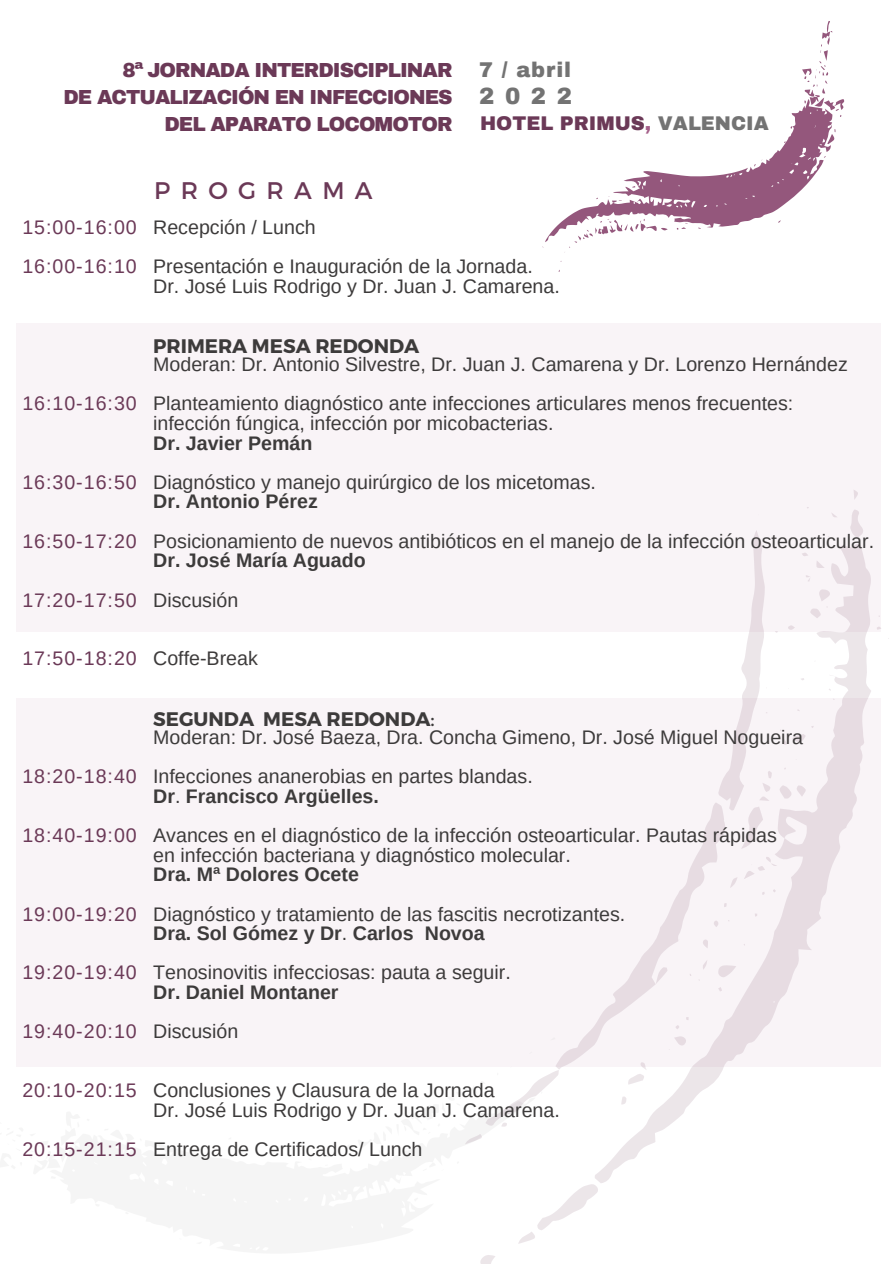
<style>
.page{position:relative;width:894px;height:1264px;background:#fff}
.page>*{position:absolute;margin:0;border:0;box-sizing:border-box;transform-origin:0 0}
.t1{font:24px "Montserrat";letter-spacing:.43em;color:#6b3957}
.t2{font:900 22.95px "Archivo";color:#737373}
.t3{font:900 20.85px "Archivo";letter-spacing:.045em;color:#737373}
.t4{font:900 19.95px "Archivo";letter-spacing:-.05em;color:#6b3957}
.t5{font:19.65px/19.6px "Arimo";color:#3d3b3b}
.t6{font:19.65px "Arimo";letter-spacing:.05em;color:#6b3957}
.t7{font:700 19.65px "Arimo";color:#3d3b3b}
.t8{font:700 19.65px "Montserrat";color:#3d3b3b}
.t9{font:900 19.35px "Archivo";color:#6b3957}
.s1{color:#a5608a}
.s2{color:#737373}
.s3{font-weight:700}
.s4{font-weight:400}
</style>
<div class="page">
<div style="left:16px;top:323px;width:864px;height:309px;background:#f9f4f7"></div>
<div style="left:16px;top:698px;width:864px;height:368px;background:#f9f4f7"></div>
<svg style="left:596px;top:811px;width:285px;height:372px"></svg>
<svg style="left:559px;top:811px;width:222px;height:263px"></svg>
<svg style="left:712px;top:530px;width:169px;height:281px"></svg>
<svg style="left:480px;top:1255px;width:15px;height:8px"></svg>
<svg style="left:518px;top:1175px;width:82px;height:69px"></svg>
<svg style="left:700px;top:938px;width:11px;height:11px"></svg>
<svg style="left:712px;top:919px;width:7px;height:8px"></svg>
<svg style="left:617px;top:1095px;width:12px;height:12px"></svg>
<svg style="left:854px;top:490px;width:4px;height:9px"></svg>
<svg style="left:786px;top:623px;width:8px;height:8px"></svg>
<svg style="left:722px;top:902px;width:6px;height:6px"></svg>
<svg style="left:829px;top:672px;width:6px;height:7px"></svg>
<svg style="left:753px;top:912px;width:5px;height:5px"></svg>
<svg style="left:800px;top:676px;width:4px;height:5px"></svg>
<svg style="left:774px;top:630px;width:4px;height:3px"></svg>
<svg style="left:875px;top:625px;width:6px;height:6px"></svg>
<svg style="left:717px;top:986px;width:6px;height:6px"></svg>
<svg style="left:688px;top:973px;width:4px;height:3px"></svg>
<svg style="left:796px;top:708px;width:4px;height:4px"></svg>
<svg style="left:698px;top:957px;width:38px;height:23px"></svg>
<svg style="left:779px;top:725px;width:34px;height:21px"></svg>
<svg style="left:345px;top:1060px;width:216px;height:85px"></svg>
<svg style="left:726px;top:767px;width:81px;height:128px"></svg>
<svg style="left:801px;top:551px;width:30px;height:68px"></svg>
<svg style="left:827px;top:510px;width:45px;height:30px"></svg>
<svg style="left:626px;top:1060px;width:23px;height:29px"></svg>
<svg style="left:668px;top:1015px;width:22px;height:35px"></svg>
<svg style="left:543px;top:110px;width:290px;height:152px"></svg>
<svg style="left:824px;top:129px;width:12px;height:15px"></svg>
<svg style="left:789px;top:126px;width:4px;height:3px"></svg>
<svg style="left:777px;top:220px;width:4px;height:3px"></svg>
<svg style="left:608px;top:196px;width:13px;height:7px"></svg>
<svg style="left:676px;top:223px;width:11px;height:7px"></svg>
<svg style="left:564px;top:218px;width:103px;height:35px"></svg>
<svg style="left:801px;top:21px;width:44px;height:96px"></svg>
<svg style="left:753px;top:160px;width:9px;height:7px"></svg>
<p class="t4" style="left:122px;top:59px;width:331px">8ª JORNADA INTERDISCIPLINAR</p>
<p class="t4" style="left:63px;top:86px;width:390px">DE ACTUALIZACIÓN EN INFECCIONES</p>
<p class="t4" style="left:164px;top:113px;width:289px">DEL APARATO LOCOMOTOR</p>
<p class="t9" style="left:480px;top:112px;width:290px">HOTEL PRIMUS<span class="s1">,</span> <span class="s2">VALENCIA</span></p>
<p class="t3" style="left:479px;top:59px;width:93px">7 / abril</p>
<p class="t2" style="left:479px;top:84px;width:94px">2022</p>
<p class="t6" style="left:22px;top:216px;width:116px">15:00-16:00</p>
<p class="t6" style="left:22px;top:255px;width:116px">16:00-16:10</p>
<p class="t6" style="left:22px;top:392px;width:116px">16:10-16:30</p>
<p class="t6" style="left:22px;top:471px;width:116px">16:30-16:50</p>
<p class="t6" style="left:22px;top:530px;width:116px">16:50-17:20</p>
<p class="t6" style="left:22px;top:589px;width:116px">17:20-17:50</p>
<p class="t6" style="left:22px;top:647px;width:116px">17:50-18:20</p>
<p class="t1" style="left:154px;top:175px;width:220px">PROGRAMA</p>
<p class="t5" style="left:153px;top:217px;width:164px">Recepción / Lunch</p>
<p class="t5" style="left:153px;top:256px;width:381px">Presentación e Inauguración de la Jornada.</p>
<p class="t5" style="left:153px;top:276px;width:408px">Dr. José Luis Rodrigo y Dr. Juan J. Camarena.</p>
<p class="t8" style="left:153px;top:333px;width:267px">PRIMERA MESA REDONDA</p>
<p class="t5" style="left:153px;top:354px;width:696px">Moderan: Dr. Antonio Silvestre, Dr. Juan J. Camarena y Dr. Lorenzo Hernández</p>
<p class="t5" style="left:153px;top:394px;width:641px">Planteamiento diagnóstico ante infecciones articulares menos frecuentes:</p>
<p class="t5" style="left:153px;top:413px;width:401px">infección fúngica, infección por micobacterias.</p>
<p class="t7" style="left:153px;top:432px;width:161px">Dr. Javier Pemán</p>
<p class="t5" style="left:153px;top:472px;width:444px">Diagnóstico y manejo quirúrgico de los micetomas.</p>
<p class="t7" style="left:153px;top:490px;width:166px">Dr. Antonio Pérez</p>
<p class="t5" style="left:153px;top:531px;width:722px">Posicionamiento de nuevos antibióticos en el manejo de la infección osteoarticular.<br><span class="s3">Dr. José María Aguado</span></p>
<p class="t5" style="left:153px;top:590px;width:87px">Discusión</p>
<p class="t5" style="left:153px;top:649px;width:106px">Coffe-Break</p>
<p class="t6" style="left:22px;top:765px;width:116px">18:20-18:40</p>
<p class="t6" style="left:22px;top:824px;width:116px">18:40-19:00</p>
<p class="t6" style="left:22px;top:902px;width:116px">19:00-19:20</p>
<p class="t6" style="left:22px;top:961px;width:116px">19:20-19:40</p>
<p class="t6" style="left:22px;top:1020px;width:116px">19:40-20:10</p>
<p class="t8" style="left:153px;top:705px;width:283px">SEGUNDA MESA REDONDA<span class="s4">:</span></p>
<p class="t5" style="left:153px;top:727px;width:651px">Moderan: Dr. José Baeza, Dra. Concha Gimeno, Dr. José Miguel Nogueira</p>
<p class="t5" style="left:153px;top:766px;width:381px">Infecciones ananerobias en partes blandas.</p>
<p class="t7" style="left:153px;top:785px;width:227px">Dr<span class="s4">.</span> Francisco Argüelles.</p>
<p class="t5" style="left:153px;top:825px;width:625px">Avances en el diagnóstico de la infección osteoarticular. Pautas rápidas</p>
<p class="t5" style="left:153px;top:845px;width:419px">en infección bacteriana y diagnóstico molecular.</p>
<p class="t7" style="left:153px;top:863px;width:207px">Dra. Mª Dolores Ocete</p>
<p class="t5" style="left:153px;top:904px;width:473px">Diagnóstico y tratamiento de las fascitis necrotizantes.</p>
<p class="t7" style="left:153px;top:922px;width:333px">Dra. Sol Gómez y Dr<span class="s4">.</span> Carlos Novoa</p>
<p class="t5" style="left:153px;top:962px;width:359px">Tenosinovitis infecciosas: pauta a seguir.</p>
<p class="t7" style="left:153px;top:981px;width:187px">Dr. Daniel Montaner</p>
<p class="t5" style="left:153px;top:1021px;width:87px">Discusión</p>
<p class="t6" style="left:22px;top:1079px;width:116px">20:10-20:15</p>
<p class="t6" style="left:22px;top:1138px;width:116px">20:15-21:15</p>
<p class="t5" style="left:153px;top:1080px;width:343px">Conclusiones y Clausura de la Jornada</p>
<p class="t5" style="left:153px;top:1100px;width:408px">Dr. José Luis Rodrigo y Dr. Juan J. Camarena.</p>
<p class="t5" style="left:153px;top:1139px;width:271px">Entrega de Certificados/ Lunch</p>
</div>
